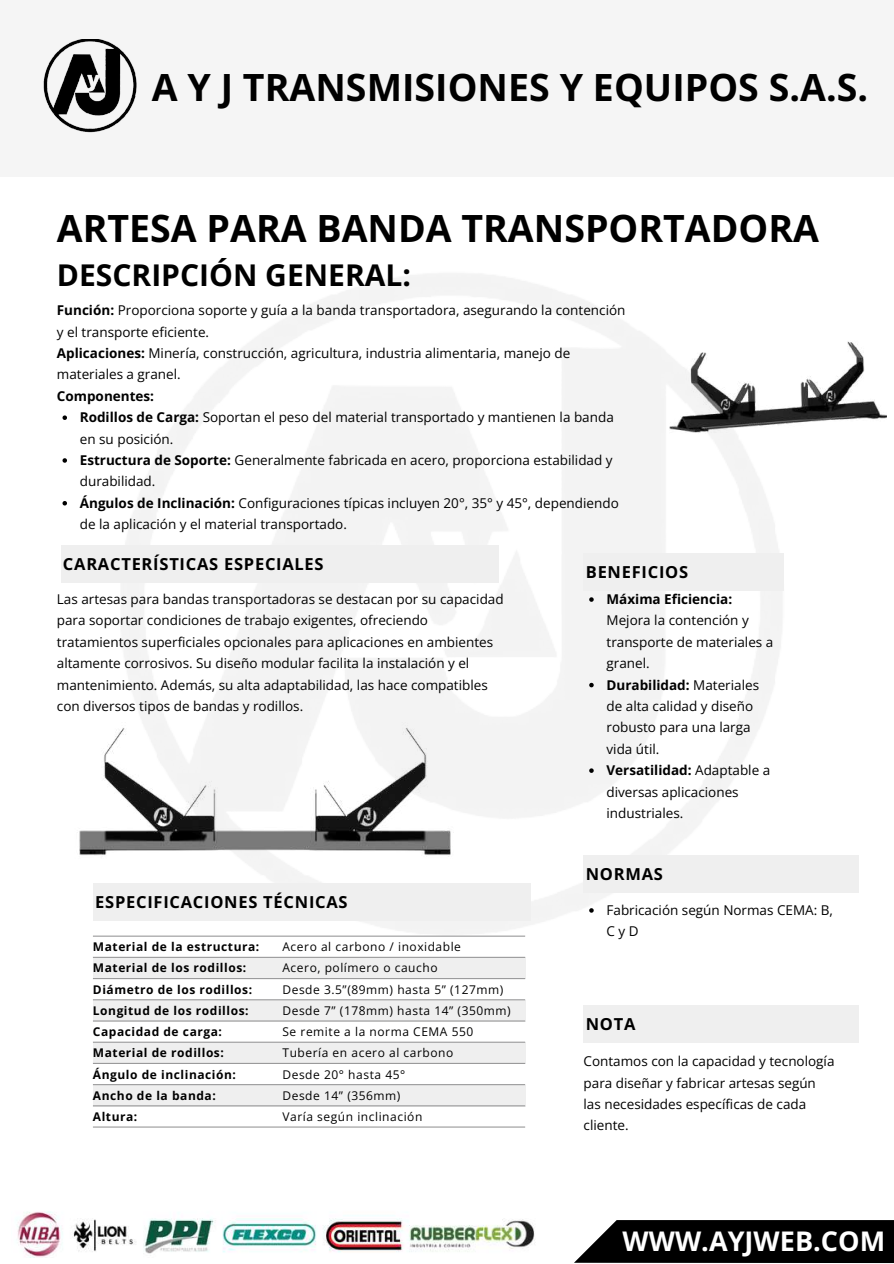
<style>
.page{position:relative;width:894px;height:1264px;background:#fff}
.page>*{position:absolute;margin:0;border:0;box-sizing:border-box;transform-origin:0 0}
.t1{font:700 37.5px "Open Sans";color:#000}
.t2{font:700 30px "Open Sans";color:#000}
.t3{font:700 27px "Open Sans";color:#fff}
.t4{font:700 16.5px "Open Sans";letter-spacing:.045em;color:#000}
.t5{font:13.5px/21.3px "Open Sans";color:#000}
.t6{font:700 13.5px "Open Sans";color:#000}
.t7{font:12px "Open Sans";letter-spacing:.045em;color:#000}
.t8{font:700 12px "Open Sans";letter-spacing:.045em;color:#000}
.s1{font-weight:700}
</style>
<div class="page">
<img style="left:63px;top:274px;width:721px;height:688px">
<div style="left:0;top:0;width:893px;height:177px;background:#efefef"></div>
<div style="left:61px;top:545px;width:437px;height:38px;background:#efefef"></div>
<div style="left:583px;top:553px;width:200px;height:38px;background:#efefef"></div>
<div style="left:583px;top:855px;width:275px;height:38px;background:#efefef"></div>
<div style="left:93px;top:883px;width:437px;height:37px;background:#efefef"></div>
<hr style="left:93px;top:935px;width:432px;height:1px;background:#9a9a9b">
<div style="left:93px;top:957px;width:432px;height:21px;background:#efefef"></div>
<div style="left:93px;top:999px;width:432px;height:22px;background:#efefef"></div>
<hr style="left:93px;top:956px;width:432px;height:1px;background:#9a9a9b">
<hr style="left:93px;top:978px;width:432px;height:1px;background:#9a9a9b">
<hr style="left:93px;top:999px;width:432px;height:1px;background:#9a9a9b">
<hr style="left:93px;top:1020px;width:432px;height:1px;background:#9a9a9b">
<div style="left:93px;top:1042px;width:432px;height:21px;background:#efefef"></div>
<div style="left:93px;top:1085px;width:432px;height:21px;background:#efefef"></div>
<hr style="left:93px;top:1041px;width:432px;height:1px;background:#9a9a9b">
<hr style="left:93px;top:1062px;width:432px;height:1px;background:#9a9a9b">
<hr style="left:93px;top:1084px;width:432px;height:1px;background:#9a9a9b">
<hr style="left:93px;top:1105px;width:432px;height:1px;background:#9a9a9b">
<hr style="left:93px;top:1126px;width:432px;height:1px;background:#9a9a9b">
<img style="left:43px;top:39px;width:94px;height:94px">
<img style="left:17px;top:1211px;width:518px;height:46px">
<svg style="left:574px;top:1220px;width:319px;height:43px;background:#111"></svg>
<img style="left:669px;top:329px;width:216px;height:108px">
<img style="left:69px;top:722px;width:385px;height:137px">
<svg style="left:62px;top:415px;width:5px;height:5px"></svg>
<svg style="left:62px;top:458px;width:5px;height:5px"></svg>
<svg style="left:62px;top:501px;width:5px;height:4px"></svg>
<svg style="left:589px;top:597px;width:4px;height:5px"></svg>
<svg style="left:589px;top:683px;width:4px;height:4px"></svg>
<svg style="left:589px;top:768px;width:4px;height:5px"></svg>
<svg style="left:589px;top:908px;width:4px;height:4px"></svg>
<div style="left:583px;top:1004px;width:275px;height:38px;background:#efefef"></div>
<h1 class="t1" style="left:152px;top:61px;width:717px">A Y J TRANSMISIONES Y EQUIPOS S.A.S.</h1>
<h1 class="t1" style="left:57px;top:202px;width:763px">ARTESA PARA BANDA TRANSPORTADORA</h1>
<h2 class="t2" style="left:57px;top:254px;width:355px">DESCRIPCIÓN GENERAL:</h2>
<p class="t5" style="left:57px;top:299px;width:570px"><span class="s1">Función:</span> Proporciona soporte y guía a la banda transportadora, asegurando la contención y el transporte eficiente.<br><span class="s1">Aplicaciones:</span> Minería, construcción, agricultura, industria alimentaria, manejo de materiales a granel.</p>
<p class="t5" style="left:80px;top:385px;width:540px;text-indent:-23px"><span class="s1">Componentes:<br>Rodillos de Carga:</span> Soportan el peso del material transportado y mantienen la banda en su posición.<br><span class="s1">Estructura de Soporte:</span> Generalmente fabricada en acero, proporciona estabilidad y durabilidad.<br><span class="s1">Ángulos de Inclinación:</span> Configuraciones típicas incluyen 20°, 35° y 45°, dependiendo de la aplicación y el material transportado.</p>
<p class="t4" style="left:63px;top:552px;width:262px">CARACTERÍSTICAS ESPECIALES</p>
<p class="t5" style="left:57px;top:588px;width:448px">Las artesas para bandas transportadoras se destacan por su capacidad para soportar condiciones de trabajo exigentes, ofreciendo tratamientos superficiales opcionales para aplicaciones en ambientes altamente corrosivos. Su diseño modular facilita la instalación y el mantenimiento. Además, su alta adaptabilidad, las hace compatibles con diversos tipos de bandas y rodillos.</p>
<p class="t4" style="left:95px;top:890px;width:254px">ESPECIFICACIONES TÉCNICAS</p>
<p class="t8" style="left:93px;top:938px;width:168px">Material de la estructura:</p>
<p class="t7" style="left:282px;top:938px;width:180px">Acero al carbono / inoxidable</p>
<p class="t8" style="left:93px;top:959px;width:155px">Material de los rodillos:</p>
<p class="t7" style="left:282px;top:959px;width:156px">Acero, polímero o caucho</p>
<p class="t8" style="left:93px;top:980px;width:161px">Diámetro de los rodillos:</p>
<p class="t7" style="left:282px;top:981px;width:222px">Desde 3.5”(89mm) hasta 5” (127mm)</p>
<p class="t8" style="left:93px;top:1002px;width:157px">Longitud de los rodillos:</p>
<p class="t7" style="left:282px;top:1002px;width:230px">Desde 7” (178mm) hasta 14” (350mm)</p>
<p class="t8" style="left:93px;top:1023px;width:130px">Capacidad de carga:</p>
<p class="t7" style="left:282px;top:1023px;width:192px">Se remite a la norma CEMA 550</p>
<p class="t8" style="left:93px;top:1044px;width:132px">Material de rodillos:</p>
<p class="t7" style="left:282px;top:1044px;width:172px">Tubería en acero al carbono</p>
<p class="t8" style="left:93px;top:1065px;width:144px">Ángulo de inclinación:</p>
<p class="t7" style="left:282px;top:1066px;width:124px">Desde 20° hasta 45°</p>
<p class="t8" style="left:93px;top:1086px;width:124px">Ancho de la banda:</p>
<p class="t7" style="left:282px;top:1087px;width:119px">Desde 14” (356mm)</p>
<p class="t8" style="left:93px;top:1108px;width:46px">Altura:</p>
<p class="t7" style="left:282px;top:1108px;width:141px">Varía según inclinación</p>
<p class="t4" style="left:585px;top:560px;width:104px">BENEFICIOS</p>
<p class="t6" style="left:606px;top:589px;width:127px">Máxima Eficiencia:</p>
<p class="t5" style="left:606px;top:609px;width:168px">Mejora la contención y transporte de materiales a granel.<br><span class="s1">Durabilidad:</span> Materiales de alta calidad y diseño robusto para una larga vida útil.<br><span class="s1">Versatilidad:</span> Adaptable a diversas aplicaciones industriales.</p>
<p class="t4" style="left:585px;top:862px;width:79px">NORMAS</p>
<p class="t5" style="left:606px;top:899px;width:228px">Fabricación según Normas CEMA: B,<br>C y D</p>
<p class="t4" style="left:585px;top:1012px;width:51px">NOTA</p>
<p class="t5" style="left:583px;top:1050px;width:252px">Contamos con la capacidad y tecnología para diseñar y fabricar artesas según las necesidades específicas de cada cliente.</p>
<h3 class="t3" style="left:622px;top:1221px;width:264px">WWW.AYJWEB.COM</h3>
</div>
